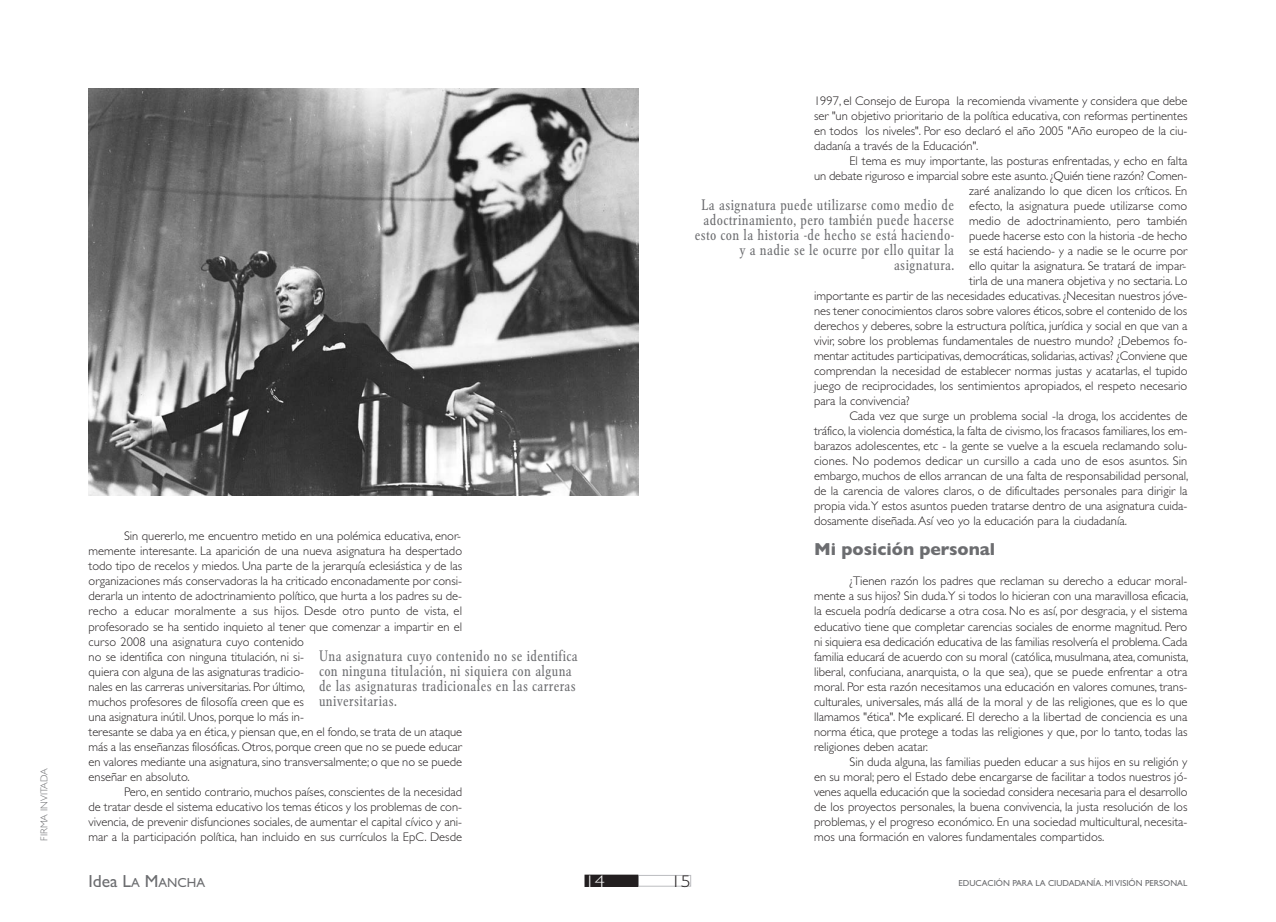
<style>
.page{position:relative;width:1276px;height:922px;background:#fff}
.page>*{position:absolute;margin:0;border:0;box-sizing:border-box;transform-origin:0 0}
.t1{font:700 17.5px "Gill Sans";color:#6c6d70}
.t2{font:17.5px "Gill Sans";color:#6c6d70}
.t3{font:300 16.88px "Gill Sans";color:#231f20;scale:1.2 1}
.t4{font:300 16.88px "Gill Sans";color:#fff;scale:1.2 1}
.t5{font:condensed 15px/15px "Garamond BE";letter-spacing:.025em;color:#6c6d70;text-align:right}
.t6{font:300 12.5px/15px "Gill Sans";color:#231f20;text-align:justify}
.t7{font:300 10px "Gill Sans";color:#6c6d70}
.t8{font:8.75px "Gill Sans";color:#6c6d70}
.s1{font-size:13.12px}
</style>
<div class="page">
<div style="left:638px;top:874px;width:53px;height:12px;border:1px solid #bcbdc0"></div>
<div style="left:585px;top:875px;width:52px;height:11px;background:#231f20"></div>
<div style="left:585px;top:874px;width:53px;height:12px;border:1px solid #231f20"></div>
<img style="left:89px;top:89px;width:549px;height:406px">
<p class="t7" style="left:41px;top:840px;width:74px;rotate:-90deg">FIRMA INVITADA</p>
<p class="t6" style="left:89px;top:530px;width:375px;text-align:left;text-indent:35px">Sin quererlo, me encuentro metido en una polémica educativa, enor&shy;memente interesante. La aparición de una nueva asignatura ha despertado todo tipo de recelos y miedos. Una parte de la jerarquía eclesiástica y de las organizaciones más conservadoras la ha criticado enconadamente por consi&shy;derarla un intento de adoctrinamiento político, que hurta a los padres su de&shy;recho a educar moralmente a sus hijos. Desde otro punto de vista, el profesorado se ha sentido inquieto al tener que comenzar a impartir en el curso 2008 una asignatura cuyo contenido<br>no se identifica con ninguna titulación, ni si-<br>quiera con alguna de las asignaturas tradicio-<br>nales en las carreras universitarias. Por último,<br>muchos profesores de filosofía creen que es<br>una asignatura inútil. Unos, porque lo más in-<br>teresante se daba ya en ética, y piensan que, en el fondo, se trata de un ataque más a las enseñanzas filosóficas. Otros, porque creen que no se puede educar en valores mediante una asignatura, sino transversalmente; o que no se puede enseñar en absoluto.</p>
<p class="t6" style="left:89px;top:785px;width:375px;text-indent:35px">Pero, en sentido contrario, muchos países, conscientes de la necesidad de tratar desde el sistema educativo los temas éticos y los problemas de con&shy;vivencia, de prevenir disfunciones sociales, de aumentar el capital cívico y ani&shy;mar a la participación política, han incluido en sus currículos la EpC. Desde</p>
<p class="t5" style="left:319px;top:649px;width:260px;text-align:left">Una asignatura cuyo contenido no se identifica con ninguna titulación, ni siquiera con alguna de las asignaturas tradicionales en las carreras universitarias.</p>
<h1 class="t2" style="left:89px;top:874px;width:118px">Idea L<span class="s1">A</span> M<span class="s1">ANCHA</span></h1>
<h2 class="t4" style="left:585px;top:874px;width:18px">14</h2>
<p class="t6" style="left:814px;top:95px;width:375px">1997, el Consejo de Europa la recomienda vivamente y considera que debe ser "un objetivo prioritario de la política educativa, con reformas pertinentes en todos los niveles". Por eso declaró el año 2005 "Año europeo de la ciu&shy;dadanía a través de la Educación".</p>
<p class="t6" style="left:849px;top:155px;width:339px">El tema es muy importante, las posturas enfrentadas, y echo en falta</p>
<p class="t6" style="left:814px;top:170px;width:375px">un debate riguroso e imparcial sobre este asunto. ¿Quién tiene razón? Comen-</p>
<p class="t6" style="left:969px;top:185px;width:220px">zaré analizando lo que dicen los críticos. En</p>
<p class="t6" style="left:969px;top:200px;width:220px">efecto, la asignatura puede utilizarse como</p>
<p class="t6" style="left:969px;top:215px;width:220px">medio de adoctrinamiento, pero también</p>
<p class="t6" style="left:969px;top:230px;width:220px">puede hacerse esto con la historia -de hecho</p>
<p class="t6" style="left:969px;top:245px;width:220px">se está haciendo- y a nadie se le ocurre por</p>
<p class="t6" style="left:969px;top:260px;width:219px">ello quitar la asignatura. Se tratará de impar-</p>
<p class="t6" style="left:969px;top:275px;width:220px">tirla de una manera objetiva y no sectaria. Lo</p>
<p class="t6" style="left:814px;top:290px;width:375px">importante es partir de las necesidades educativas. ¿Necesitan nuestros jóve-</p>
<p class="t6" style="left:814px;top:305px;width:375px">nes tener conocimientos claros sobre valores éticos, sobre el contenido de los</p>
<p class="t6" style="left:814px;top:320px;width:375px">derechos y deberes, sobre la estructura política, jurídica y social en que van a</p>
<p class="t6" style="left:814px;top:335px;width:375px">vivir, sobre los problemas fundamentales de nuestro mundo? ¿Debemos fo-</p>
<p class="t6" style="left:814px;top:350px;width:375px">mentar actitudes participativas, democráticas, solidarias, activas? ¿Conviene que</p>
<p class="t6" style="left:814px;top:365px;width:375px">comprendan la necesidad de establecer normas justas y acatarlas, el tupido</p>
<p class="t6" style="left:814px;top:380px;width:375px">juego de reciprocidades, los sentimientos apropiados, el respeto necesario</p>
<p class="t6" style="left:814px;top:395px;width:97px">para la convivencia?</p>
<p class="t6" style="left:849px;top:410px;width:339px">Cada vez que surge un problema social -la droga, los accidentes de</p>
<p class="t6" style="left:814px;top:425px;width:375px">tráfico, la violencia doméstica, la falta de civismo, los fracasos familiares, los em-</p>
<p class="t6" style="left:814px;top:440px;width:375px">barazos adolescentes, etc - la gente se vuelve a la escuela reclamando solu-</p>
<p class="t6" style="left:814px;top:455px;width:375px">ciones. No podemos dedicar un cursillo a cada uno de esos asuntos. Sin</p>
<p class="t6" style="left:814px;top:470px;width:376px">embargo, muchos de ellos arrancan de una falta de responsabilidad personal,</p>
<p class="t6" style="left:814px;top:485px;width:375px">de la carencia de valores claros, o de dificultades personales para dirigir la</p>
<p class="t6" style="left:814px;top:500px;width:375px">propia vida.Y estos asuntos pueden tratarse dentro de una asignatura cuida-</p>
<p class="t6" style="left:814px;top:515px;width:314px">dosamente diseñada. Así veo yo la educación para la ciudadanía.</p>
<h1 class="t1" style="left:814px;top:543px;width:183px">Mi posición personal</h1>
<p class="t6" style="left:814px;top:575px;width:376px;text-indent:35px">¿Tienen razón los padres que reclaman su derecho a educar moral&shy;mente a sus hijos? Sin duda.Y si todos lo hicieran con una maravillosa eficacia, la escuela podría dedicarse a otra cosa. No es así, por desgracia, y el sistema educativo tiene que completar carencias sociales de enorme magnitud. Pero ni siquiera esa dedicación educativa de las familias resolvería el problema. Cada familia educará de acuerdo con su moral (católica, musulmana, atea, comunista, liberal, confuciana, anarquista, o la que sea), que se puede enfrentar a otra moral. Por esta razón necesitamos una educación en valores comunes, trans&shy;culturales, universales, más allá de la moral y de las religiones, que es lo que llamamos "ética". Me explicaré. El derecho a la libertad de conciencia es una norma ética, que protege a todas las religiones y que, por lo tanto, todas las religiones deben acatar.</p>
<p class="t6" style="left:814px;top:755px;width:375px;text-indent:35px">Sin duda alguna, las familias pueden educar a sus hijos en su religión y en su moral; pero el Estado debe encargarse de facilitar a todos nuestros jó&shy;venes aquella educación que la sociedad considera necesaria para el desarrollo de los proyectos personales, la buena convivencia, la justa resolución de los problemas, y el progreso económico. En una sociedad multicultural, necesita&shy;mos una formación en valores fundamentales compartidos.</p>
<p class="t5" style="left:694px;top:199px;width:261px">La asignatura puede utilizarse como medio de adoctrinamiento, pero también puede hacerse esto con la historia -de hecho se está haciendo&shy;y a nadie se le ocurre por ello quitar la asignatura.</p>
<h2 class="t3" style="left:670px;top:874px;width:18px">15</h2>
<p class="t8" style="left:958px;top:880px;width:230px">EDUCACIÓN PARA LA CIUDADANÍA. MI VISIÓN PERSONAL</p>
</div>
